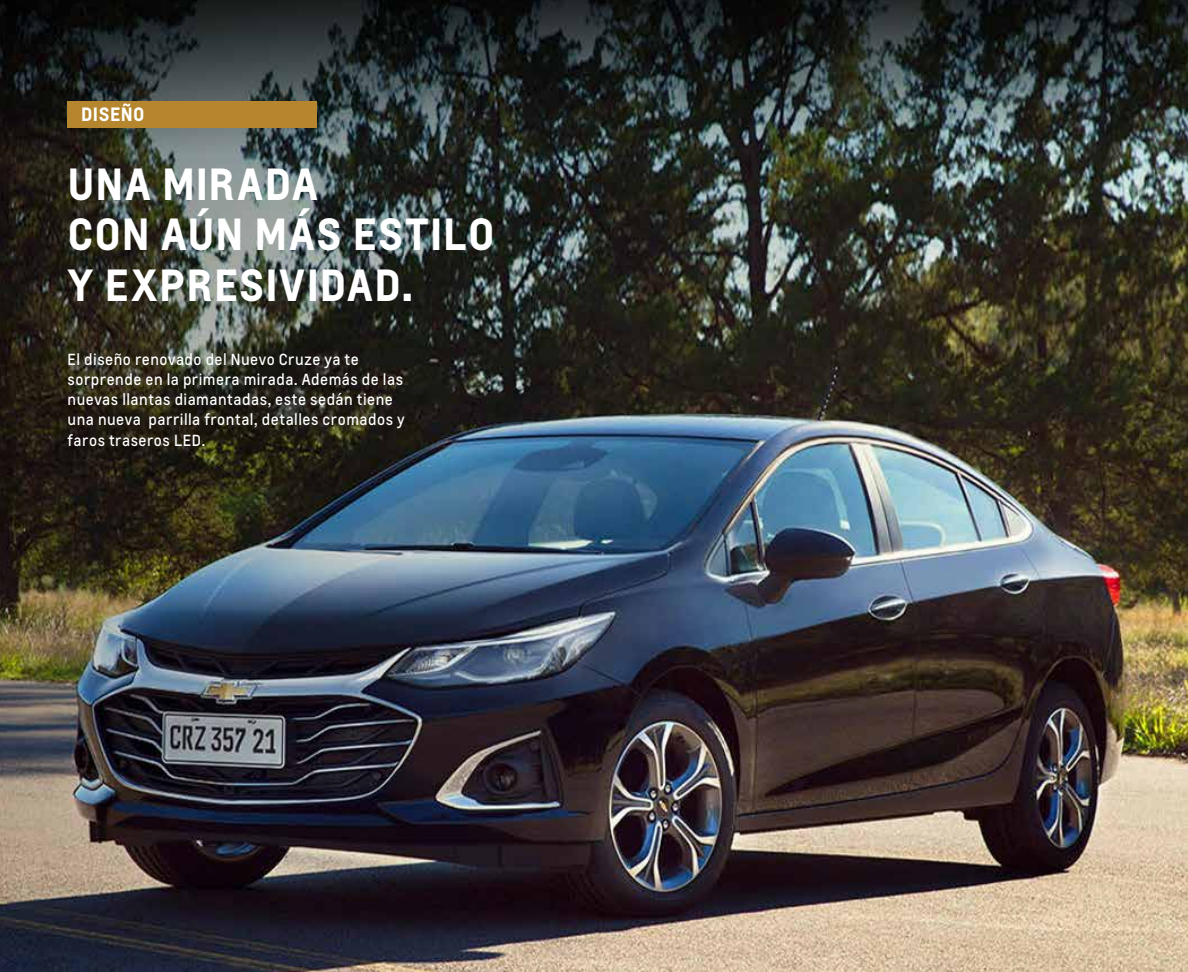
<style>
.page{position:relative;width:1188px;height:972px;background:#fff}
.page>*{position:absolute;margin:0;border:0;box-sizing:border-box;transform-origin:0 0}
.t1{font:700 42px/50.4px "Louis Global 2";letter-spacing:.03em;color:#fff}
.t2{font:700 18px "Louis Global 2";letter-spacing:.025em;color:#fff}
.t3{font:15px/20.2px "Louis Global 2";letter-spacing:.035em;color:#fff}
</style>
<div class="page">
<img style="left:0;top:0;width:1188px;height:972px">
<div style="left:68px;top:101px;width:249px;height:27px;background:#b5862d"></div>
<p class="t2" style="left:81px;top:101px;width:65px">DISEÑO</p>
<h1 class="t1" style="left:68px;top:157px;width:429px">UNA MIRADA<br>CON AÚN MÁS ESTILO<br>Y EXPRESIVIDAD.</h1>
<p class="t3" style="left:68px;top:349px;width:339px">El diseño renovado del Nuevo Cruze ya te sorprende en la primera mirada. Además de las nuevas llantas diamantadas, este sedán tiene una nueva parrilla frontal, detalles cromados y faros traseros LED.</p>
</div>
